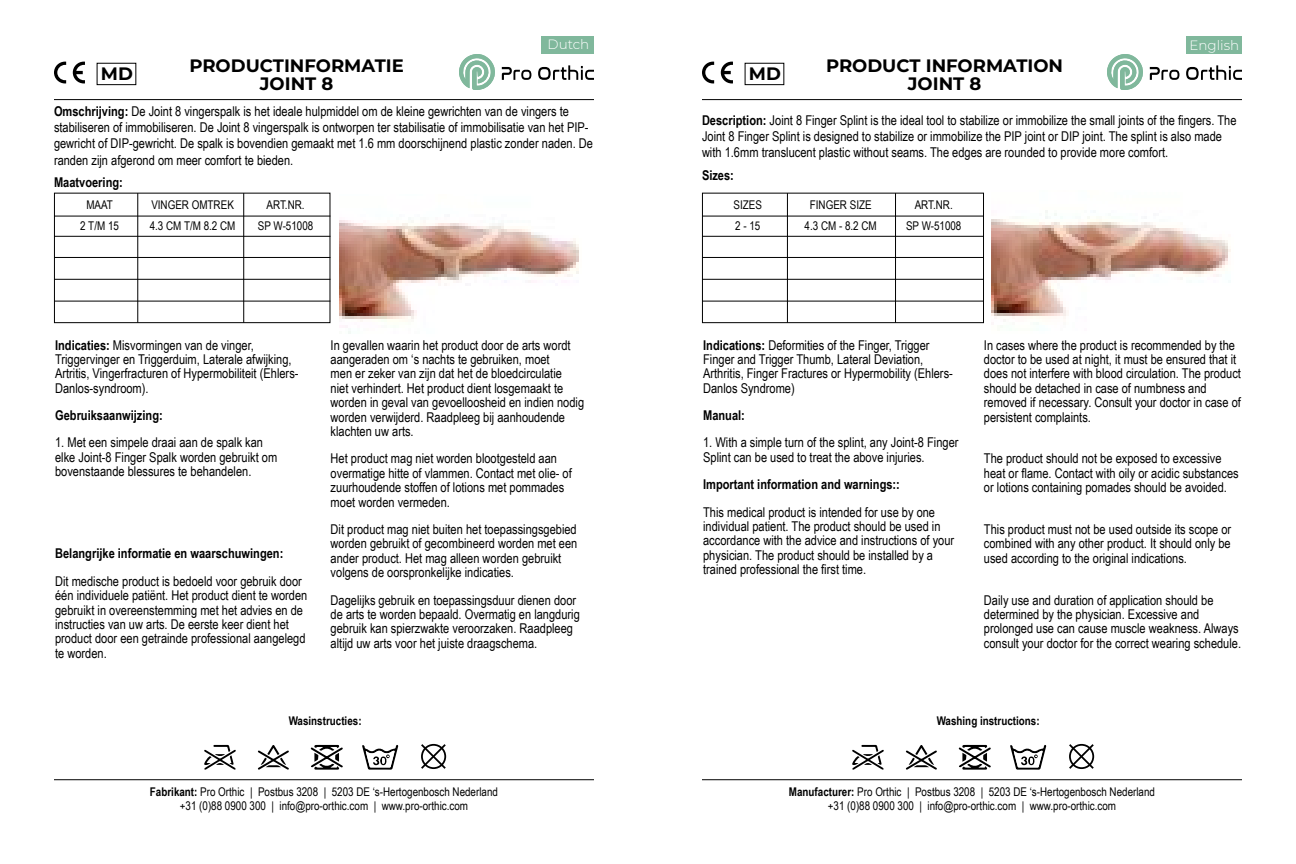
<style>
.page{position:relative;width:1296px;height:864px;background:#fff}
.page>*{position:absolute;margin:0;border:0;box-sizing:border-box;transform-origin:0 0}
.t1{font:700 18px/18px "Montserrat";color:#000;text-align:center}
.t2{font:13.5px/14.4px "Arial Narrow";color:#000}
.t3{font:700 13.5px "Arial Narrow";color:#000}
.t4{font:300 13.5px "Montserrat";color:#fff}
.t5{font:12px/14.4px "Arial Narrow";color:#000;text-align:center}
.t6{font:700 12px "Arial Narrow";color:#000}
.s1{font-weight:700}
</style>
<div class="page">
<svg style="left:1107px;top:54px;width:72px;height:36px"></svg>
<svg style="left:1186px;top:65px;width:56px;height:15px"></svg>
<svg style="left:459px;top:54px;width:72px;height:36px"></svg>
<svg style="left:538px;top:65px;width:56px;height:15px"></svg>
<svg style="left:702px;top:62px;width:12px;height:21px"></svg>
<svg style="left:721px;top:62px;width:12px;height:21px"></svg>
<svg style="left:54px;top:62px;width:12px;height:21px"></svg>
<svg style="left:73px;top:62px;width:12px;height:21px"></svg>
<hr style="left:702px;top:99px;width:540px;height:1px;background:#000">
<hr style="left:54px;top:99px;width:540px;height:1px;background:#000">
<hr style="left:702px;top:779px;width:540px;height:1px;background:#000">
<hr style="left:54px;top:779px;width:540px;height:1px;background:#000">
<div style="left:541px;top:36px;width:53px;height:18px;background:#80b89c"></div>
<div style="left:1187px;top:36px;width:55px;height:18px;background:#80b89c"></div>
<div style="left:745px;top:63px;width:39px;height:22px;border:1px solid #000"></div>
<div style="left:97px;top:63px;width:39px;height:22px;border:1px solid #000"></div>
<svg style="left:852px;top:745px;width:32px;height:25px"></svg>
<svg style="left:906px;top:745px;width:31px;height:25px"></svg>
<svg style="left:959px;top:745px;width:32px;height:25px"></svg>
<svg style="left:1010px;top:745px;width:36px;height:25px"></svg>
<svg style="left:1069px;top:743px;width:26px;height:26px"></svg>
<svg style="left:204px;top:745px;width:32px;height:25px"></svg>
<svg style="left:258px;top:745px;width:31px;height:25px"></svg>
<svg style="left:311px;top:745px;width:32px;height:25px"></svg>
<svg style="left:362px;top:745px;width:36px;height:25px"></svg>
<svg style="left:421px;top:743px;width:26px;height:26px"></svg>
<div style="left:702px;top:193px;width:282px;height:130px;border:1px solid #000"></div>
<hr style="left:895px;top:193px;width:1px;height:130px;background:#000">
<hr style="left:702px;top:216px;width:282px;height:1px;background:#000">
<hr style="left:702px;top:236px;width:282px;height:1px;background:#000">
<hr style="left:702px;top:257px;width:282px;height:1px;background:#000">
<hr style="left:702px;top:279px;width:282px;height:1px;background:#000">
<hr style="left:702px;top:301px;width:282px;height:1px;background:#000">
<hr style="left:787px;top:193px;width:1px;height:130px;background:#000">
<div style="left:54px;top:193px;width:276px;height:130px;border:1px solid #000"></div>
<hr style="left:243px;top:193px;width:1px;height:130px;background:#000">
<hr style="left:54px;top:216px;width:276px;height:1px;background:#000">
<hr style="left:54px;top:236px;width:276px;height:1px;background:#000">
<hr style="left:54px;top:257px;width:276px;height:1px;background:#000">
<hr style="left:54px;top:279px;width:276px;height:1px;background:#000">
<hr style="left:54px;top:301px;width:276px;height:1px;background:#000">
<hr style="left:137px;top:193px;width:1px;height:130px;background:#000">
<img style="left:991px;top:210px;width:240px;height:109px">
<img style="left:339px;top:220px;width:240px;height:114px">
<p class="t4" style="left:548px;top:35px;width:43px">Dutch</p>
<p class="t4" style="left:1189px;top:36px;width:51px">English</p>
<h1 class="t1" style="left:189px;top:55px;width:216px">PRODUCTINFORMATIE<br>JOINT 8</h1>
<h1 class="t1" style="left:101px;top:64px;width:34px">MD</h1>
<h1 class="t1" style="left:749px;top:64px;width:34px">MD</h1>
<h1 class="t1" style="left:826px;top:55px;width:239px">PRODUCT INFORMATION<br>JOINT 8</h1>
<p class="t2" style="left:54px;top:103px;width:541px;line-height:16.2px"><span class="s1">Omschrijving:</span> De Joint 8 vingerspalk is het ideale hulpmiddel om de kleine gewrichten van de vingers te stabiliseren of immobiliseren. De Joint 8 vingerspalk is ontworpen ter stabilisatie of immobilisatie van het PIP&shy;gewricht of DIP-gewricht. De spalk is bovendien gemaakt met 1.6 mm doorschijnend plastic zonder naden. De randen zijn afgerond om meer comfort te bieden.</p>
<p class="t3" style="left:54px;top:172px;width:70px">Maatvoering:</p>
<p class="t5" style="left:86px;top:197px;width:28px">MAAT</p>
<p class="t5" style="left:151px;top:197px;width:84px">VINGER OMTREK</p>
<p class="t5" style="left:267px;top:197px;width:40px">ART.NR.</p>
<p class="t5" style="left:80px;top:219px;width:40px">2 T/M 15</p>
<p class="t5" style="left:150px;top:219px;width:87px">4.3 CM T/M 8.2 CM</p>
<p class="t5" style="left:258px;top:219px;width:57px">SP W-51008</p>
<p class="t2" style="left:55px;top:337px;width:245px"><span class="s1">Indicaties:</span> Misvormingen van de vinger, Triggervinger en Triggerduim, Laterale afwijking, Artritis, Vingerfracturen of Hypermobiliteit (Ehlers-Danlos-syndroom).</p>
<p class="t3" style="left:55px;top:405px;width:109px">Gebruiksaanwijzing:</p>
<p class="t2" style="left:55px;top:435px;width:224px">1. Met een simpele draai aan de spalk kan elke Joint-8 Finger Spalk worden gebruikt om bovenstaande blessures te behandelen.</p>
<p class="t3" style="left:55px;top:543px;width:230px">Belangrijke informatie en waarschuwingen:</p>
<p class="t2" style="left:55px;top:573px;width:254px">Dit medische product is bedoeld voor gebruik door één individuele patiënt. Het product dient te worden gebruikt in overeenstemming met het advies en de instructies van uw arts. De eerste keer dient het product door een getrainde professional aangelegd te worden.</p>
<p class="t2" style="left:331px;top:337px;width:255px">In gevallen waarin het product door de arts wordt aangeraden om ‘s nachts te gebruiken, moet<br>men er zeker van zijn dat het de bloedcirculatie<br>niet verhindert. Het product dient losgemaakt te worden in geval van gevoelloosheid en indien nodig worden verwijderd. Raadpleeg bij aanhoudende klachten uw arts.</p>
<p class="t2" style="left:331px;top:451px;width:243px">Het product mag niet worden blootgesteld aan overmatige hitte of vlammen. Contact met olie- of zuurhoudende stoffen of lotions met pommades moet worden vermeden.</p>
<p class="t2" style="left:331px;top:522px;width:248px">Dit product mag niet buiten het toepassingsgebied worden gebruikt of gecombineerd worden met een ander product. Het mag alleen worden gebruikt volgens de oorspronkelijke indicaties.</p>
<p class="t2" style="left:331px;top:592px;width:251px">Dagelijks gebruik en toepassingsduur dienen door de arts te worden bepaald. Overmatig en langdurig gebruik kan spierzwakte veroorzaken. Raadpleeg altijd uw arts voor het juiste draagschema.</p>
<p class="t2" style="left:702px;top:112px;width:536px;line-height:16.2px"><span class="s1">Description:</span> Joint 8 Finger Splint is the ideal tool to stabilize or immobilize the small joints of the fingers. The<br>Joint 8 Finger Splint is designed to stabilize or immobilize the PIP joint or DIP joint. The splint is also made with 1.6mm translucent plastic without seams. The edges are rounded to provide more comfort.</p>
<p class="t3" style="left:702px;top:165px;width:33px">Sizes:</p>
<p class="t5" style="left:734px;top:197px;width:30px">SIZES</p>
<p class="t5" style="left:810px;top:197px;width:63px">FINGER SIZE</p>
<p class="t5" style="left:915px;top:197px;width:40px">ART.NR.</p>
<p class="t5" style="left:735px;top:219px;width:27px">2 - 15</p>
<p class="t5" style="left:805px;top:219px;width:74px">4.3 CM - 8.2 CM</p>
<p class="t5" style="left:906px;top:219px;width:57px">SP W-51008</p>
<p class="t2" style="left:703px;top:337px;width:251px"><span class="s1">Indications:</span> Deformities of the Finger, Trigger Finger and Trigger Thumb, Lateral Deviation, Arthritis, Finger Fractures or Hypermobility (Ehlers-Danlos Syndrome)</p>
<p class="t3" style="left:703px;top:405px;width:43px">Manual:</p>
<p class="t2" style="left:703px;top:435px;width:257px">1. With a simple turn of the splint, any Joint-8 Finger<br>Splint can be used to treat the above injuries.</p>
<p class="t3" style="left:703px;top:474px;width:198px">Important information and warnings::</p>
<p class="t2" style="left:703px;top:504px;width:253px">This medical product is intended for use by one individual patient. The product should be used in accordance with the advice and instructions of your physician. The product should be installed by a trained professional the first time.</p>
<p class="t2" style="left:984px;top:337px;width:259px">In cases where the product is recommended by the doctor to be used at night, it must be ensured that it does not interfere with blood circulation. The product should be detached in case of numbness and removed if necessary. Consult your doctor in case of persistent complaints.</p>
<p class="t2" style="left:984px;top:451px;width:256px">The product should not be exposed to excessive heat or flame. Contact with oily or acidic substances or lotions containing pomades should be avoided.</p>
<p class="t2" style="left:984px;top:522px;width:249px;text-align:justify">This product must not be used outside its scope or combined with any other product. It should only be used according to the original indications.</p>
<p class="t2" style="left:984px;top:592px;width:259px">Daily use and duration of application should be determined by the physician. Excessive and prolonged use can cause muscle weakness. Always consult your doctor for the correct wearing schedule.</p>
<p class="t6" style="left:289px;top:711px;width:74px">Wasinstructies:</p>
<p class="t6" style="left:937px;top:711px;width:104px">Washing instructions:</p>
<p class="t5" style="left:150px;top:784px;width:350px"><span class="s1">Fabrikant:</span> Pro Orthic | Postbus 3208 | 5203 DE ‘s-Hertogenbosch Nederland +31 (0)88 0900 300 | info@pro-orthic.com | www.pro-orthic.com</p>
<p class="t5" style="left:789px;top:784px;width:368px"><span class="s1">Manufacturer:</span> Pro Orthic | Postbus 3208 | 5203 DE ‘s-Hertogenbosch Nederland +31 (0)88 0900 300 | info@pro-orthic.com | www.pro-orthic.com</p>
</div>
